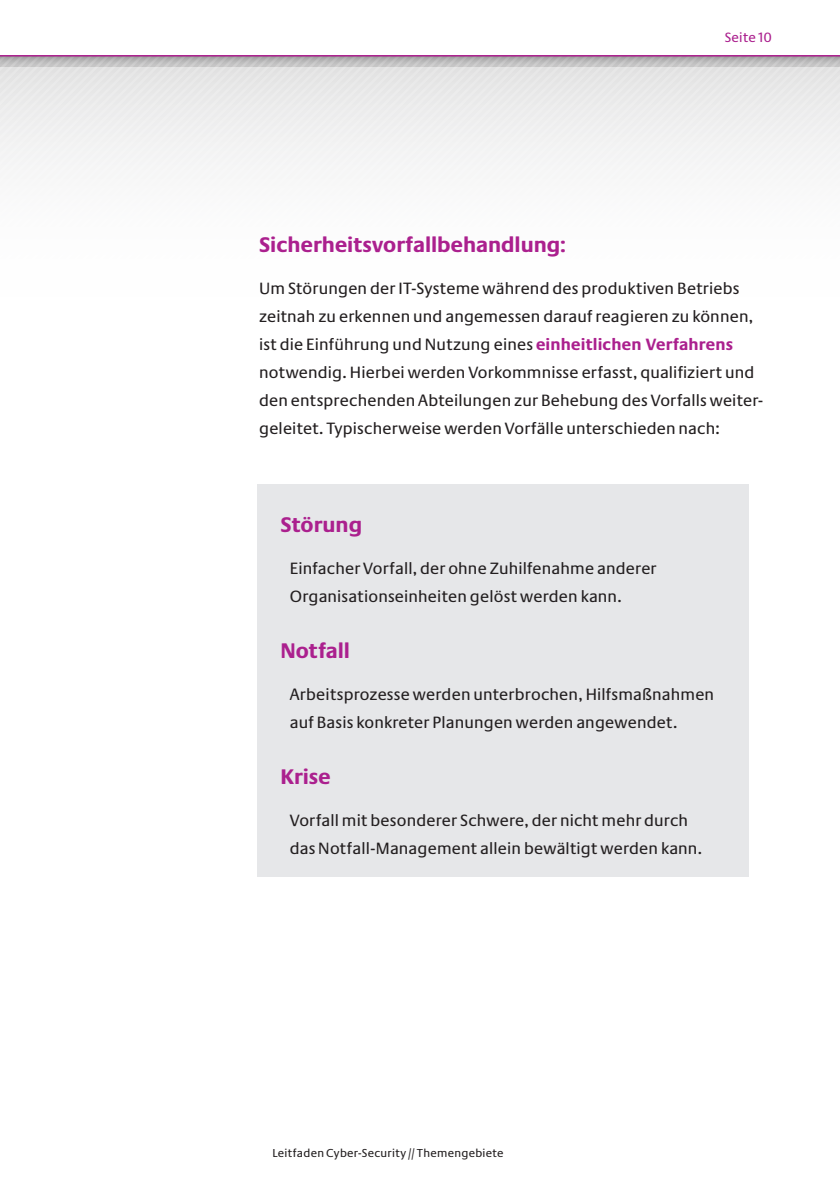
<style>
.page{position:relative;width:840px;height:1191px;background:#fff}
.page>*{position:absolute;margin:0;border:0;box-sizing:border-box;transform-origin:0 0}
.t1{font:700 22px "Neue Praxis";color:#ab208e}
.t2{font:17px/28px "Neue Praxis";letter-spacing:.01em;color:#231f20}
.t3{font:14px "Neue Praxis";letter-spacing:.02em;color:#ab208e}
.t4{font:12px "Neue Praxis";letter-spacing:.025em;color:#231f20}
.s1{font-weight:700;color:#ab208e}
</style>
<div class="page">
<svg style="left:415px;top:66px;width:9px;height:99px"></svg>
<svg style="left:398px;top:66px;width:9px;height:99px"></svg>
<svg style="left:381px;top:66px;width:9px;height:99px"></svg>
<svg style="left:373px;top:66px;width:8px;height:99px"></svg>
<svg style="left:364px;top:66px;width:9px;height:99px"></svg>
<svg style="left:356px;top:66px;width:8px;height:99px"></svg>
<svg style="left:347px;top:66px;width:9px;height:99px"></svg>
<svg style="left:339px;top:66px;width:8px;height:99px"></svg>
<svg style="left:330px;top:66px;width:9px;height:99px"></svg>
<svg style="left:322px;top:66px;width:8px;height:99px"></svg>
<svg style="left:313px;top:66px;width:9px;height:99px"></svg>
<svg style="left:304px;top:66px;width:9px;height:99px"></svg>
<svg style="left:296px;top:66px;width:8px;height:99px"></svg>
<svg style="left:287px;top:66px;width:9px;height:99px"></svg>
<svg style="left:279px;top:66px;width:8px;height:99px"></svg>
<svg style="left:270px;top:66px;width:9px;height:99px"></svg>
<svg style="left:262px;top:66px;width:8px;height:99px"></svg>
<svg style="left:253px;top:66px;width:9px;height:99px"></svg>
<svg style="left:245px;top:66px;width:8px;height:99px"></svg>
<svg style="left:236px;top:66px;width:9px;height:99px"></svg>
<svg style="left:228px;top:66px;width:8px;height:99px"></svg>
<svg style="left:219px;top:66px;width:9px;height:99px"></svg>
<svg style="left:210px;top:66px;width:9px;height:99px"></svg>
<svg style="left:202px;top:66px;width:8px;height:99px"></svg>
<svg style="left:193px;top:66px;width:9px;height:99px"></svg>
<svg style="left:185px;top:66px;width:8px;height:99px"></svg>
<svg style="left:176px;top:66px;width:9px;height:99px"></svg>
<svg style="left:168px;top:66px;width:8px;height:99px"></svg>
<svg style="left:159px;top:66px;width:9px;height:99px"></svg>
<svg style="left:0;top:66px;width:159px;height:99px"></svg>
<svg style="left:0;top:57px;width:839px;height:9px"></svg>
<hr style="left:0;top:55px;width:839px;height:2px;background:#ab208e">
<div style="left:257px;top:484px;width:491px;height:393px;background:#e6e7e9"></div>
<p class="t3" style="left:724px;top:29px;width:49px">Seite 10</p>
<p class="t1" style="left:259px;top:231px;width:308px">Sicherheitsvorfallbehandlung:</p>
<p class="t2" style="left:259px;top:274px;width:505px">Um Störungen der IT-Systeme während des produktiven Betriebs zeitnah zu erkennen und angemessen darauf reagieren zu können, ist die Einführung und Nutzung eines <span class="s1">einheitlichen Verfahrens </span>notwendig. Hierbei werden Vorkommnisse erfasst, qualifiziert und den entsprechenden Abteilungen zur Behebung des Vorfalls weiter&shy;geleitet. Typischerweise werden Vorfälle unterschieden nach:</p>
<p class="t1" style="left:280px;top:511px;width:83px">Störung</p>
<p class="t2" style="left:289px;top:554px;width:368px">Einfacher Vorfall, der ohne Zuhilfenahme anderer<br>Organisationseinheiten gelöst werden kann.</p>
<p class="t1" style="left:280px;top:637px;width:71px">Notfall</p>
<p class="t2" style="left:289px;top:680px;width:425px">Arbeitsprozesse werden unterbrochen, Hilfsmaßnahmen auf Basis konkreter Planungen werden angewendet.</p>
<p class="t1" style="left:280px;top:763px;width:52px">Krise</p>
<p class="t2" style="left:289px;top:806px;width:413px">Vorfall mit besonderer Schwere, der nicht mehr durch das Notfall-Management allein bewältigt werden kann.</p>
<p class="t4" style="left:272px;top:1146px;width:233px">Leitfaden Cyber-Security // Themengebiete</p>
</div>
